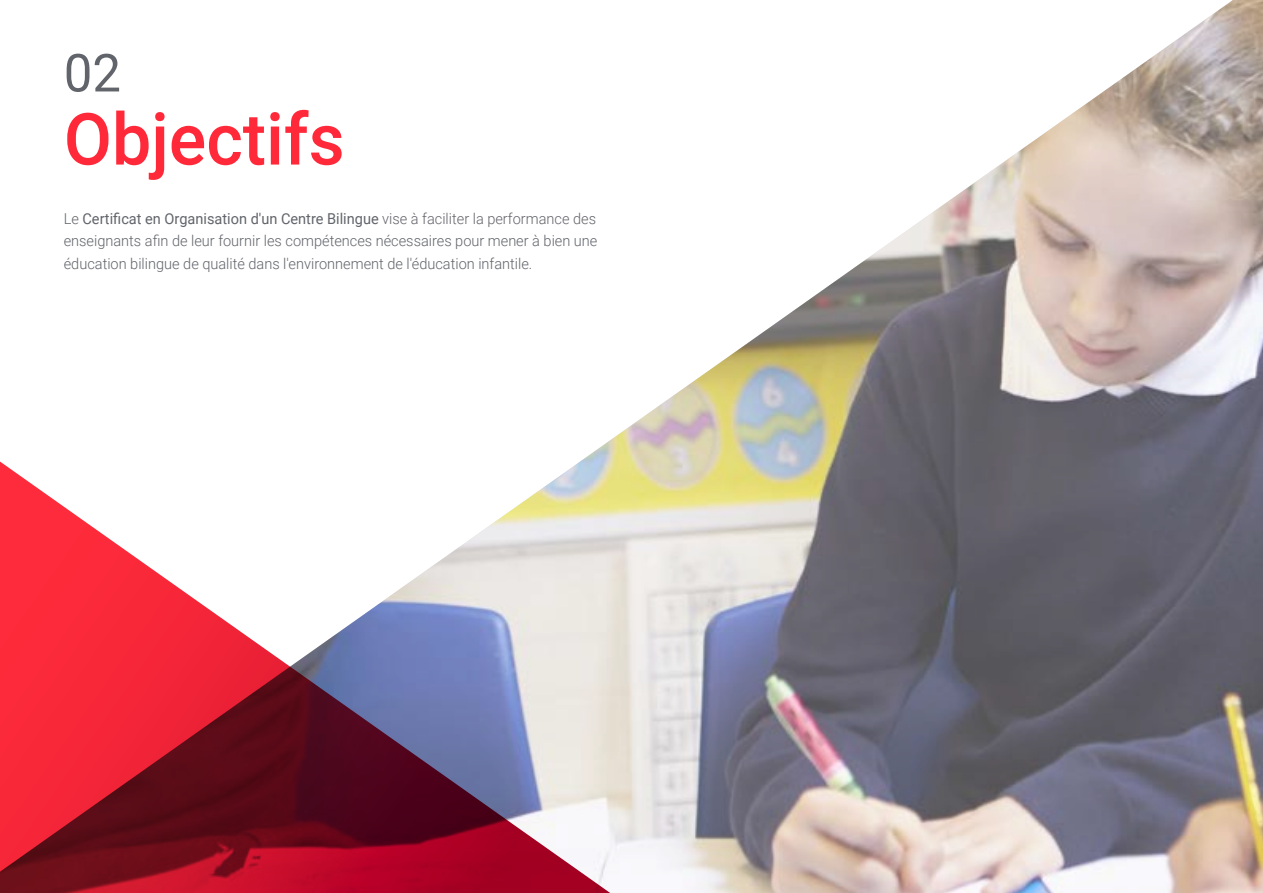
<style>
.page{position:relative;width:1263px;height:893px;background:#fff}
.page>*{position:absolute;margin:0;border:0;box-sizing:border-box;transform-origin:0 0}
.t1{font:500 72px "Roboto";color:#ff293a}
.t2{font:52.5px "Roboto";color:#61646a}
.t3{font:300 15px/22.5px "Roboto";color:#61646a;text-align:justify}
.s1{font-weight:400}
</style>
<div class="page">
<img style="left:602px;top:0;width:661px;height:893px">
<svg style="left:0;top:446px;width:640px;height:447px"></svg>
<h2 class="t2" style="left:64px;top:36px;width:59px">02</h2>
<h1 class="t1" style="left:64px;top:89px;width:282px">Objectifs</h1>
<p class="t3" style="left:64px;top:207px;width:535px">Le <span class="s1">Certificat en Organisation d'un Centre Bilingue</span> vise à faciliter la performance des enseignants afin de leur fournir les compétences nécessaires pour mener à bien une éducation bilingue de qualité dans l'environnement de l'éducation infantile.</p>
</div>
